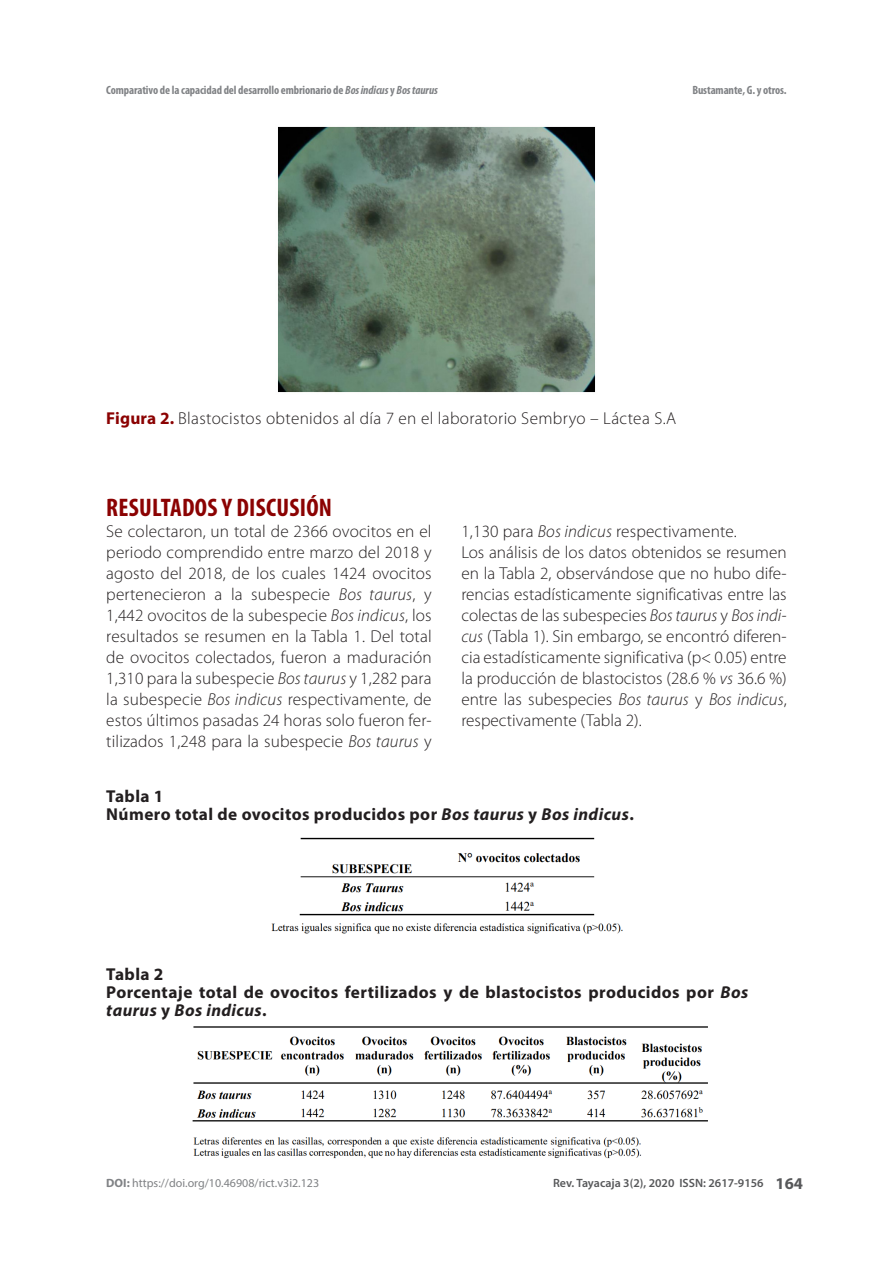
<style>
.page{position:relative;width:893px;height:1263px;background:#fff}
.page>*{position:absolute;margin:0;border:0;box-sizing:border-box;transform-origin:0 0}
._05_PARRAFO_TAYACAJA{font:700 condensed 25.5px "Myriad Pro";letter-spacing:.01em;color:#8b0202}
._05_PARRAFO_TAYACAJA-2{font:300 17.25px/21px "Myriad Pro";letter-spacing:.01em;color:#231f20;text-align:justify}
.t1{font:700 17.25px/17.7px "Myriad Pro";letter-spacing:.025em;color:#231f20}
.t2{font:700 condensed 12px "Myriad Pro";letter-spacing:-.01em;color:#808285}
.t3{font:12px "Myriad Pro";color:#808285}
.t4{font:600 12px "Myriad Pro";color:#57585a}
.s1{font-style:italic}
.s2{font-weight:700;color:#8b0202}
.s3{font-weight:700}
.s4{font-weight:700;font-size:16.5px}
</style>
<div class="page">
<img style="left:278px;top:126px;width:318px;height:267px">
<img style="left:271px;top:837px;width:352px;height:97px">
<img style="left:192px;top:1026px;width:516px;height:133px">
<p class="t2" style="left:106px;top:82px;width:333px">Comparativo de la capacidad del desarrollo embrionario de <span class="s1">Bos indicus</span> y <span class="s1">Bos taurus</span></p>
<p class="t2" style="left:692px;top:82px;width:96px">Bustamante, G. y otros.</p>
<p class="_05_PARRAFO_TAYACAJA-2" style="left:106px;top:408px;width:571px"><span class="s2">Figura 2.</span> Blastocistos obtenidos al día 7 en el laboratorio Sembryo – Láctea S.A</p>
<p class="_05_PARRAFO_TAYACAJA" style="left:106px;top:492px;width:227px">RESULTADOS Y DISCUSIÓN</p>
<p class="_05_PARRAFO_TAYACAJA-2" style="left:106px;top:521px;width:327px">Se colectaron, un total de 2366 ovocitos en el periodo comprendido entre marzo del 2018 y agosto del 2018, de los cuales 1424 ovocitos pertenecieron a la subespecie <span class="s1">Bos taurus</span>, y 1,442 ovocitos de la subespecie <span class="s1">Bos indicus</span>, los resultados se resumen en la Tabla 1. Del total de ovocitos colectados, fueron a maduración 1,310 para la subespecie <span class="s1">Bos taurus</span> y 1,282 para la subespecie <span class="s1">Bos indicus</span> respectivamente, de estos últimos pasadas 24 horas solo fueron fer&shy;tilizados 1,248 para la subespecie <span class="s1">Bos taurus</span> y</p>
<p class="_05_PARRAFO_TAYACAJA-2" style="left:461px;top:521px;width:277px">1,130 para <span class="s1">Bos indicus</span> respectivamente.</p>
<p class="_05_PARRAFO_TAYACAJA-2" style="left:461px;top:542px;width:327px">Los análisis de los datos obtenidos se resumen en la Tabla 2, observándose que no hubo dife&shy;rencias estadísticamente significativas entre las colectas de las subespecies <span class="s1">Bos taurus</span> y <span class="s1">Bos indi&shy;cus</span> (Tabla 1). Sin embargo, se encontró diferen&shy;cia estadísticamente significativa (p&lt; 0.05) entre la producción de blastocistos (28.6 % <span class="s1">vs</span> 36.6 %) entre las subespecies <span class="s1">Bos taurus</span> y <span class="s1">Bos indicus</span>, respectivamente (Tabla 2).</p>
<p class="t1" style="left:106px;top:787px;width:59px">Tabla 1</p>
<p class="t1" style="left:106px;top:804px;width:529px">Número total de ovocitos producidos por <span class="s1">Bos taurus</span> y <span class="s1">Bos indicus</span>.</p>
<p class="t1" style="left:106px;top:965px;width:59px">Tabla 2</p>
<p class="t1" style="left:106px;top:983px;width:644px">Porcentaje total de ovocitos fertilizados y de blastocistos producidos por <span class="s1">Bos taurus</span> y <span class="s1">Bos indicus</span>.</p>
<p class="t3" style="left:106px;top:1175px;width:214px"><span class="s3">DOI:</span> https://doi.org/10.46908/rict.v3i2.123</p>
<p class="t4" style="left:553px;top:1175px;width:251px">Rev. Tayacaja 3(2), 2020 ISSN: 2617-9156 <span class="s4">164</span></p>
</div>
